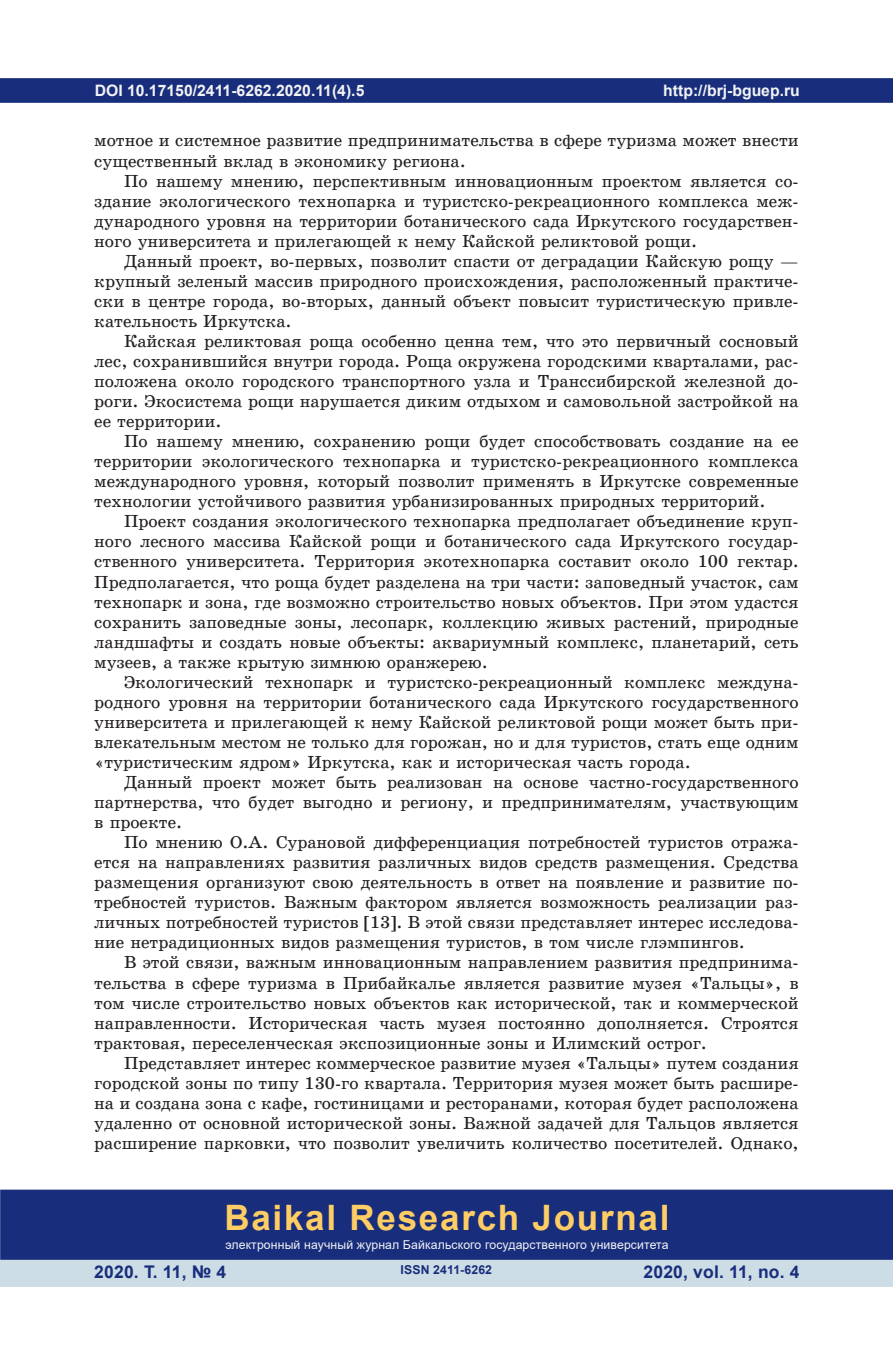
<style>
.page{position:relative;width:893px;height:1360px;background:#fff}
.page>*{position:absolute;margin:0;border:0;box-sizing:border-box;transform-origin:0 0}
.t1{font:700 35px "Arial";letter-spacing:.05em;color:#fecd64}
.Текст{font:17.5px/19.9px "School Book C";color:#231f20;text-align:justify}
.t2{font:700 17.5px "Arial";letter-spacing:.01em;color:#182d7c}
.t3{font:700 15.75px "Arial";color:#f2f3f4}
.t4{font:12.25px "Arial";letter-spacing:.01em;color:#f2f3f4}
.t5{font:700 12.25px "Arial";letter-spacing:.01em;color:#182d7c}
</style>
<div class="page">
<div style="left:0;top:78px;width:893px;height:25px;background:#182d7c;border:2px solid #182d7c"></div>
<div style="left:0;top:1258px;width:893px;height:28px;background:#cddde6"></div>
<div style="left:0;top:1189px;width:893px;height:70px;background:#182d7c;border:2px solid #182d7c"></div>
<p class="t3" style="left:95px;top:79px;width:271px">DOI 10.17150/2411-6262.2020.11(4).5</p>
<p class="t3" style="left:663px;top:79px;width:138px">http://brj-bguep.ru</p>
<p class="Текст" style="left:94px;top:131px;width:706px">мотное и системное развитие предпринимательства в сфере туризма может внести существенный вклад в экономику региона.</p>
<p class="Текст" style="left:94px;top:171px;width:706px;text-indent:30px">По нашему мнению, перспективным инновационным проектом является со&shy;здание экологического технопарка и туристско-рекреационного комплекса меж&shy;дународного уровня на территории ботанического сада Иркутского государствен&shy;ного университета и прилегающей к нему Кайской реликтовой рощи.</p>
<p class="Текст" style="left:94px;top:251px;width:706px;text-indent:30px">Данный проект, во-первых, позволит спасти от деградации Кайскую рощу — крупный зеленый массив природного происхождения, расположенный практиче&shy;ски в центре города, во-вторых, данный объект повысит туристическую привле&shy;кательность Иркутска.</p>
<p class="Текст" style="left:94px;top:331px;width:706px;text-indent:30px">Кайская реликтовая роща особенно ценна тем, что это первичный сосновый лес, сохранившийся внутри города. Роща окружена городскими кварталами, рас&shy;положена около городского транспортного узла и Транссибирской железной до&shy;роги. Экосистема рощи нарушается диким отдыхом и самовольной застройкой на ее территории.</p>
<p class="Текст" style="left:94px;top:431px;width:706px;text-indent:30px">По нашему мнению, сохранению рощи будет способствовать создание на ее территории экологического технопарка и туристско-рекреационного комплекса международного уровня, который позволит применять в Иркутске современные технологии устойчивого развития урбанизированных природных территорий.</p>
<p class="Текст" style="left:94px;top:511px;width:706px;text-indent:30px">Проект создания экологического технопарка предполагает объединение круп&shy;ного лесного массива Кайской рощи и ботанического сада Иркутского государ&shy;ственного университета. Территория экотехнопарка составит около 100 гектар.<br>Предполагается, что роща будет разделена на три части: заповедный участок, сам технопарк и зона, где возможно строительство новых объектов. При этом удастся сохранить заповедные зоны, лесопарк, коллекцию живых растений, природные ландшафты и создать новые объекты: аквариумный комплекс, планетарий, сеть музеев, а также крытую зимнюю оранжерею.</p>
<p class="Текст" style="left:94px;top:672px;width:706px;text-indent:30px">Экологический технопарк и туристско-рекреационный комплекс междуна&shy;родного уровня на территории ботанического сада Иркутского государственного университета и прилегающей к нему Кайской реликтовой рощи может быть при&shy;влекательным местом не только для горожан, но и для туристов, стать еще одним «туристическим ядром» Иркутска, как и историческая часть города.</p>
<p class="Текст" style="left:94px;top:772px;width:706px;text-indent:30px">Данный проект может быть реализован на основе частно-государственного партнерства, что будет выгодно и региону, и предпринимателям, участвующим в проекте.</p>
<p class="Текст" style="left:94px;top:832px;width:706px;text-indent:30px">По мнению О.А. Сурановой дифференциация потребностей туристов отража&shy;ется на направлениях развития различных видов средств размещения. Средства размещения организуют свою деятельность в ответ на появление и развитие по&shy;требностей туристов. Важным фактором является возможность реализации раз&shy;личных потребностей туристов [13]. В этой связи представляет интерес исследова&shy;ние нетрадиционных видов размещения туристов, в том числе глэмпингов.</p>
<p class="Текст" style="left:94px;top:952px;width:706px;text-indent:30px">В этой связи, важным инновационным направлением развития предпринима&shy;тельства в сфере туризма в Прибайкалье является развитие музея «Тальцы», в том числе строительство новых объектов как исторической, так и коммерческой направленности. Историческая часть музея постоянно дополняется. Строятся трактовая, переселенческая экспозиционные зоны и Илимский острог.</p>
<p class="Текст" style="left:94px;top:1052px;width:706px;text-indent:30px">Представляет интерес коммерческое развитие музея «Тальцы» путем создания городской зоны по типу 130-го квартала. Территория музея может быть расшире&shy;на и создана зона с кафе, гостиницами и ресторанами, которая будет расположена удаленно от основной исторической зоны. Важной задачей для Тальцов является расширение парковки, что позволит увеличить количество посетителей. Однако,</p>
<h1 class="t1" style="left:224px;top:1192px;width:447px">Baikal Research Journal</h1>
<p class="t4" style="left:225px;top:1236px;width:445px">электронный научный журнал Байкальского государственного университета</p>
<p class="t2" style="left:94px;top:1259px;width:134px">2020. Т. 11, № 4</p>
<p class="t5" style="left:401px;top:1261px;width:93px">ISSN 2411-6262</p>
<p class="t2" style="left:643px;top:1259px;width:158px">2020, vol. 11, no. 4</p>
</div>
